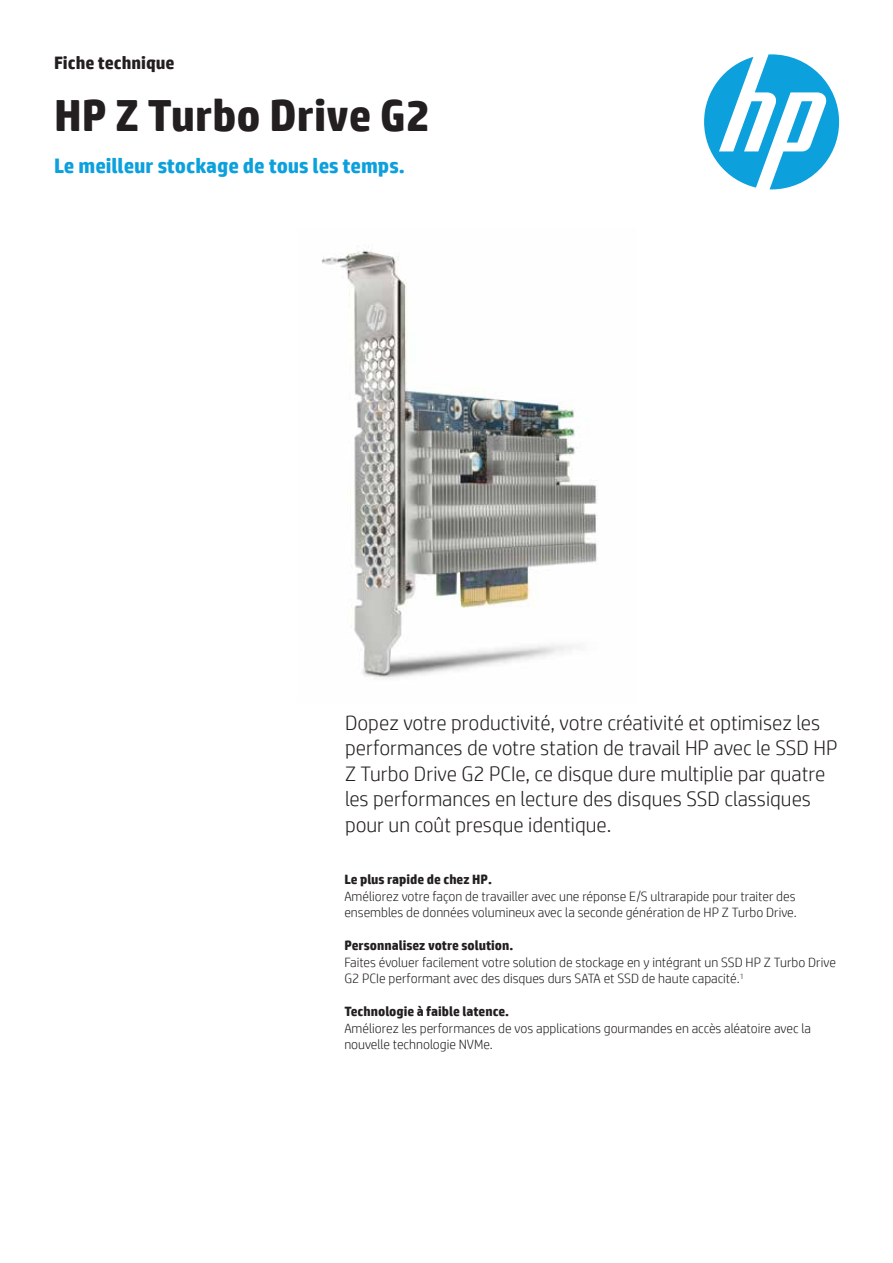
<style>
.page{position:relative;width:893px;height:1263px;background:#fff}
.page>*{position:absolute;margin:0;border:0;box-sizing:border-box;transform-origin:0 0}
.Cover_headline_30_32{font:700 45px "HP Simplified";color:#231f20}
.t1{font:300 21px/25.5px "HP Simplified";color:#231f20}
.Cover_subhead_14_16{font:700 21px "HP Simplified";color:#0ca0dd}
.Document_type_for_30{font:700 18px "HP Simplified";color:#231f20}
.Body_before_bullet{font:300 13.5px/16.5px "HP Simplified";color:#231f20}
.Body_header_bold{font:700 13.5px "HP Simplified";color:#231f20}
</style>
<div class="page">
<svg style="left:704px;top:54px;width:135px;height:135px"></svg>
<img style="left:321px;top:250px;width:277px;height:429px">
<p class="Document_type_for_30" style="left:54px;top:51px;width:122px">Fiche technique</p>
<p class="Cover_headline_30_32" style="left:54px;top:85px;width:377px">HP Z Turbo Drive G2</p>
<p class="Cover_subhead_14_16" style="left:54px;top:152px;width:352px">Le meilleur stockage de tous les temps.</p>
<p class="t1" style="left:345px;top:709px;width:494px">Dopez votre productivité, votre créativité et optimisez les performances de votre station de travail HP avec le SSD HP Z Turbo Drive G2 PCIe, ce disque dure multiplie par quatre les performances en lecture des disques SSD classiques pour un coût presque identique.</p>
<p class="Body_header_bold" style="left:344px;top:870px;width:149px">Le plus rapide de chez HP.</p>
<p class="Body_before_bullet" style="left:344px;top:887px;width:454px">Améliorez votre façon de travailler avec une réponse E/S ultrarapide pour traiter des ensembles de données volumineux avec la seconde génération de HP Z Turbo Drive.</p>
<p class="Body_header_bold" style="left:344px;top:936px;width:171px">Personnalisez votre solution.</p>
<p class="Body_before_bullet" style="left:344px;top:953px;width:493px">Faites évoluer facilement votre solution de stockage en y intégrant un SSD HP Z Turbo Drive<br>G2 PCIe performant avec des disques durs SATA et SSD de haute capacité.<sup>1</sup></p>
<p class="Body_header_bold" style="left:344px;top:1002px;width:166px">Technologie à faible latence.</p>
<p class="Body_before_bullet" style="left:344px;top:1019px;width:468px">Améliorez les performances de vos applications gourmandes en accès aléatoire avec la nouvelle technologie NVMe.</p>
</div>
